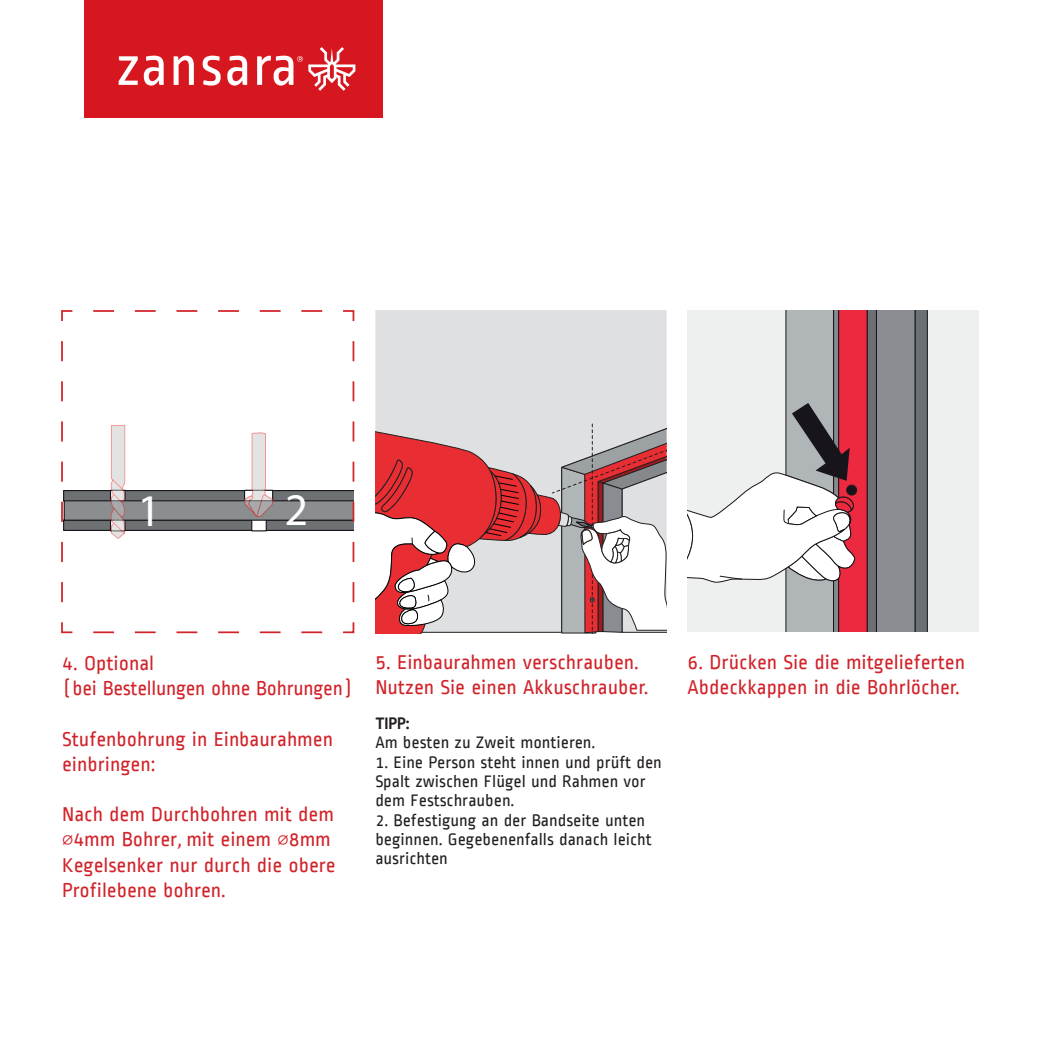
<style>
.page{position:relative;width:1042px;height:1042px;background:#fff}
.page>*{position:absolute;margin:0;border:0;box-sizing:border-box;transform-origin:0 0}
.t1{font:45.5px "Myriad Pro";color:#fff}
.t2{font:21px/25.2px "Ropa Sans";color:#d1232a}
.t3{font:17.5px/19.2px "Ropa Sans";color:#231f20}
.t4{font:700 17.5px "Ropa Sans Pro";color:#231f20}
.s1{font-family:"Cambria Math"}
</style>
<div class="page">
<div style="left:84px;top:0;width:298px;height:117px;background:#d7171f"></div>
<svg style="left:174px;top:56px;width:20px;height:29px"></svg>
<svg style="left:227px;top:56px;width:20px;height:30px"></svg>
<svg style="left:144px;top:56px;width:20px;height:30px"></svg>
<svg style="left:119px;top:56px;width:19px;height:29px"></svg>
<svg style="left:203px;top:56px;width:18px;height:30px"></svg>
<svg style="left:257px;top:47px;width:98px;height:44px"></svg>
<div style="left:375px;top:310px;width:291px;height:86px;background:#dfe0e1"></div>
<svg style="left:375px;top:396px;width:291px;height:237px"></svg>
<svg style="left:61px;top:310px;width:294px;height:324px"></svg>
<svg style="left:687px;top:310px;width:292px;height:321px;background:#c8babc"></svg>
<h1 class="t1" style="left:137px;top:482px;width:25px">1</h1>
<h1 class="t1" style="left:285px;top:482px;width:25px">2</h1>
<p class="t2" style="left:62px;top:651px;width:293px">4. Optional<br>(bei Bestellungen ohne Bohrungen)</p>
<p class="t2" style="left:62px;top:726px;width:272px">Stufenbohrung in Einbaurahmen einbringen:</p>
<p class="t2" style="left:62px;top:802px;width:275px">Nach dem Durchbohren mit dem <span class="s1">⌀</span>4mm Bohrer<span class="s1">,</span> mit einem <span class="s1">⌀</span>8mm<br>Kegelsenker nur durch die obere<br>Profilebene bohren.</p>
<p class="t2" style="left:375px;top:650px;width:274px">5. Einbaurahmen verschrauben.<br>Nutzen Sie einen Akkuschrauber.</p>
<p class="t4" style="left:375px;top:713px;width:36px">TIPP:</p>
<p class="t3" style="left:375px;top:733px;width:221px">Am besten zu Zweit montieren.</p>
<p class="t3" style="left:375px;top:753px;width:288px">1. Eine Person steht innen und prüft den<br>Spalt zwischen Flügel und Rahmen vor dem Festschrauben.</p>
<p class="t3" style="left:375px;top:810px;width:278px">2. Befestigung an der Bandseite unten beginnen. Gegebenenfalls danach leicht ausrichten</p>
<p class="t2" style="left:687px;top:650px;width:279px">6. Drücken Sie die mitgelieferten<br>Abdeckkappen in die Bohrlöcher.</p>
</div>
